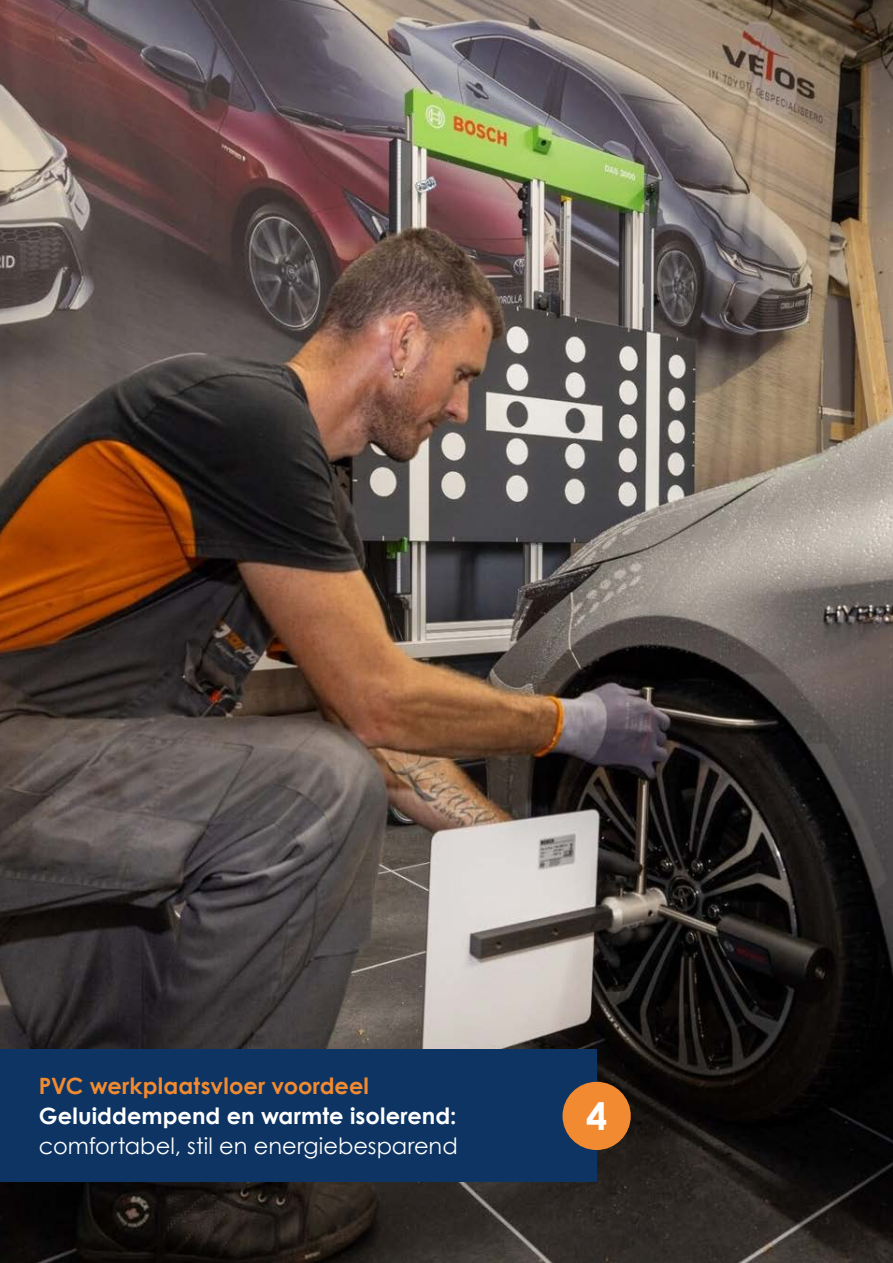
<style>
.page{position:relative;width:893px;height:1263px;background:#fff}
.page>*{position:absolute;margin:0;border:0;box-sizing:border-box;transform-origin:0 0}
.t1{font:700 37.95px "Century Gothic";color:#fff}
.t2{font:22.5px "Century Gothic";color:#fff}
.t3{font:700 22.5px "Century Gothic";letter-spacing:.005em;color:#fff}
.t4{font:700 22.5px "Century Gothic";letter-spacing:.005em;color:#f18a30}
</style>
<div class="page">
<img style="left:0;top:0;width:893px;height:1263px">
<div style="left:0;top:1050px;width:597px;height:132px;background:#0d3462"></div>
<div style="left:562px;top:1082px;width:69px;height:68px;background:#f18a30;border-radius:50%"></div>
<p class="t4" style="left:39px;top:1072px;width:332px">PVC werkplaatsvloer voordeel</p>
<p class="t3" style="left:39px;top:1102px;width:419px">Geluiddempend en warmte isolerend:</p>
<p class="t2" style="left:39px;top:1132px;width:420px">comfortabel, stil en energiebesparend</p>
<h1 class="t1" style="left:586px;top:1092px;width:23px">4</h1>
</div>
